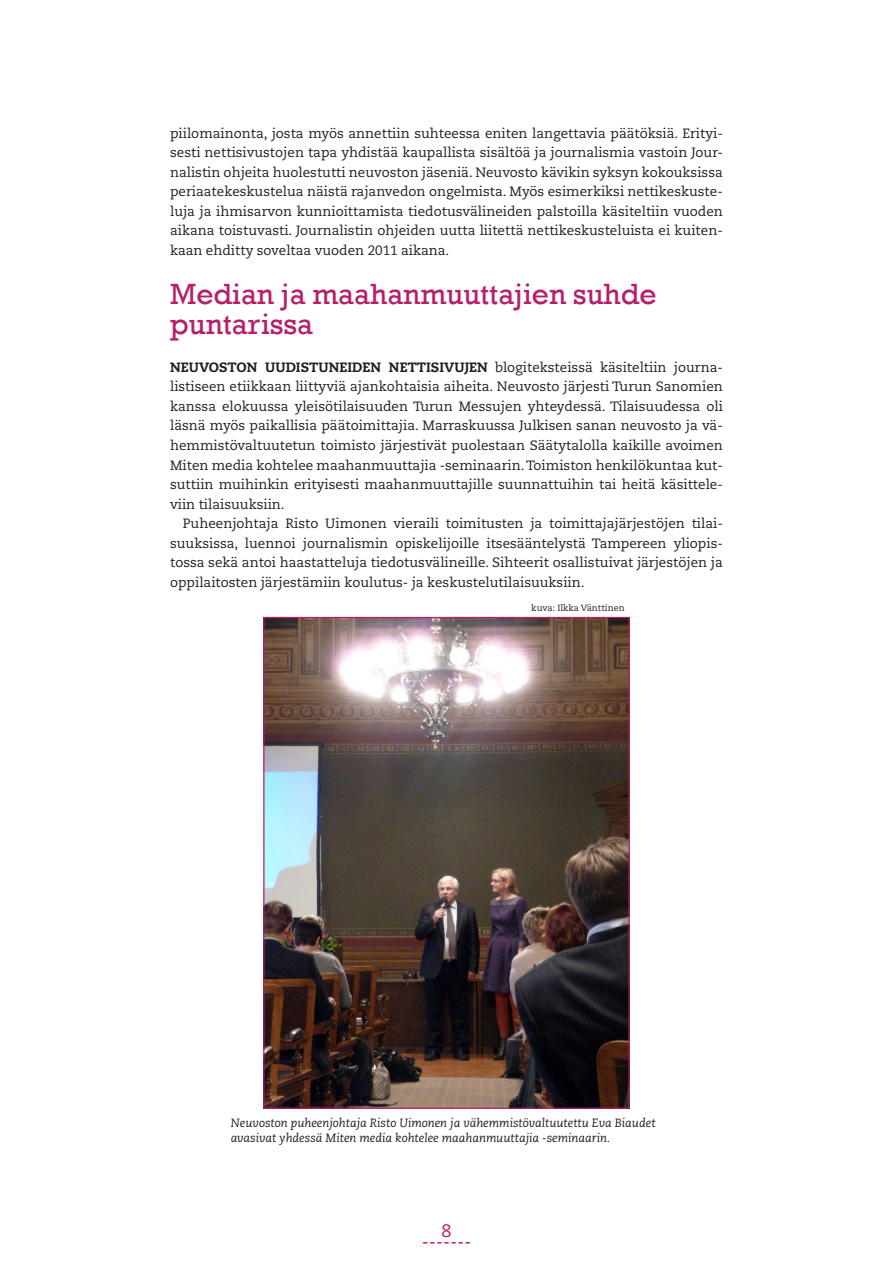
<style>
.page{position:relative;width:893px;height:1263px;background:#fff}
.page>*{position:absolute;margin:0;border:0;box-sizing:border-box;transform-origin:0 0}
.otsikko{font:30px/30px "Rockwell";color:#b71e6b}
.t1{font:18px "Caecilia LT Std";color:#b71e6b}
.leipis_sisennyksellä{font:13.5px/19.5px "Caecilia LT Std";color:#231f20;text-align:justify}
.leipis{font:13.5px/19.5px "Caecilia LT Std";color:#231f20;text-align:justify}
.leipis-2{font:italic 12px/15px "Caecilia LT Std";color:#231f20}
.leipis-3{font:9px "Caecilia LT Std";color:#231f20}
.s1{font-weight:800}
</style>
<div class="page">
<svg style="left:423px;top:1242px;width:47px;height:1px"></svg>
<img style="left:265px;top:619px;width:363px;height:488px">
<p class="leipis_sisennyksellä" style="left:170px;top:124px;width:554px">piilomainonta, josta myös annettiin suhteessa eniten langettavia päätöksiä. Erityi&shy;sesti nettisivustojen tapa yhdistää kaupallista sisältöä ja journalismia vastoin Jour&shy;nalistin ohjeita huolestutti neuvoston jäseniä. Neuvosto kävikin syksyn kokouksissa periaatekeskustelua näistä rajanvedon ongelmista. Myös esimerkiksi nettikeskuste&shy;luja ja ihmisarvon kunnioittamista tiedotusvälineiden palstoilla käsiteltiin vuoden aikana toistuvasti. Journalistin ohjeiden uutta liitettä nettikeskusteluista ei kuiten&shy;kaan ehditty soveltaa vuoden 2011 aikana.</p>
<p class="otsikko" style="left:170px;top:280px;width:488px">Median ja maahanmuuttajien suhde puntarissa</p>
<p class="leipis" style="left:170px;top:358px;width:554px"><span class="s1">NEUVOSTON UUDISTUNEIDEN NETTISIVUJEN</span> blogiteksteissä käsiteltiin journa&shy;listiseen etiikkaan liittyviä ajankohtaisia aiheita. Neuvosto järjesti Turun Sanomien kanssa elokuussa yleisötilaisuuden Turun Messujen yhteydessä. Tilaisuudessa oli läsnä myös paikallisia päätoimittajia. Marraskuussa Julkisen sanan neuvosto ja vä&shy;hemmistövaltuutetun toimisto järjestivät puolestaan Säätytalolla kaikille avoimen Miten media kohtelee maahanmuuttajia -seminaarin. Toimiston henkilökuntaa kut&shy;suttiin muihinkin erityisesti maahanmuuttajille suunnattuihin tai heitä käsittele&shy;viin tilaisuuksiin.</p>
<p class="leipis_sisennyksellä" style="left:170px;top:514px;width:554px;text-indent:13px">Puheenjohtaja Risto Uimonen vieraili toimitusten ja toimittajajärjestöjen tilai&shy;suuksissa, luennoi journalismin opiskelijoille itsesääntelystä Tampereen yliopis&shy;tossa sekä antoi haastatteluja tiedotusvälineille. Sihteerit osallistuivat järjestöjen ja oppilaitosten järjestämiin koulutus- ja keskustelutilaisuuksiin.</p>
<p class="leipis-3" style="left:531px;top:603px;width:95px">kuva: Ilkka Vänttinen</p>
<p class="leipis-2" style="left:231px;top:1115px;width:426px">Neuvoston puheenjohtaja Risto Uimonen ja vähemmistövaltuutettu Eva Biaudet avasivat yhdessä Miten media kohtelee maahanmuuttajia -seminaarin.</p>
<h2 class="t1" style="left:441px;top:1220px;width:12px">8</h2>
</div>
